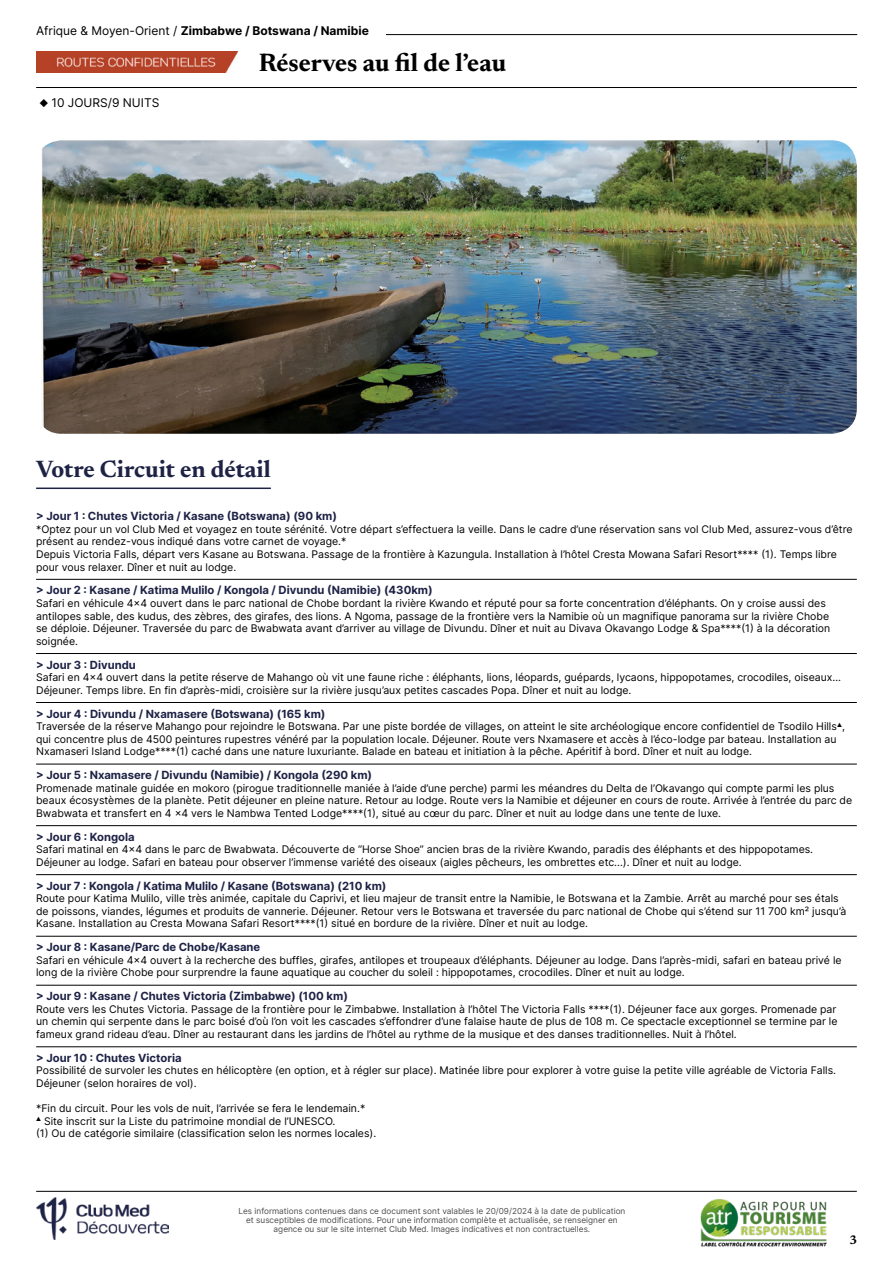
<style>
.page{position:relative;width:893px;height:1263px;background:#fff}
.page>*{position:absolute;margin:0;border:0;box-sizing:border-box;transform-origin:0 0}
.t1{font:700 25.5px "Newsreader 24 pt";color:#000}
.t2{font:700 24px "Newsreader 24 pt";color:#1e2346}
.t3{font:700 12.6px "Newsreader 24 pt";color:#000}
.t4{font:700 12px "Inter";color:#000}
.t5{font:12px "Inter";color:#000}
.t6{font:700 11.25px "Inter";color:#1e2346}
.t7{font:10.5px/12.6px "Inter";color:#000}
.t8{font:8.25px/9px "Inter";color:#4d4d4d;text-align:center}
.s1{font-weight:400}
</style>
<div class="page">
<hr style="left:64px;top:34px;width:793px;height:1px;background:#000">
<img style="left:36px;top:51px;width:201px;height:21px">
<hr style="left:36px;top:87px;width:821px;height:1px;background:#000">
<div style="left:36px;top:26px;width:350px;height:17px;background:#fff"></div>
<hr style="left:36px;top:1191px;width:821px;height:1px;background:#000">
<img style="left:36px;top:1197px;width:132px;height:42px">
<img style="left:700px;top:1199px;width:127px;height:48px">
<img style="left:42px;top:140px;width:815px;height:294px">
<hr style="left:36px;top:487px;width:235px;height:2px;background:#1e2346">
<hr style="left:36px;top:579px;width:821px;height:1px;background:#000">
<hr style="left:36px;top:653px;width:821px;height:1px;background:#000">
<hr style="left:36px;top:702px;width:821px;height:1px;background:#000">
<hr style="left:36px;top:764px;width:821px;height:1px;background:#000">
<hr style="left:36px;top:825px;width:821px;height:1px;background:#000">
<hr style="left:36px;top:874px;width:821px;height:1px;background:#000">
<hr style="left:36px;top:936px;width:821px;height:1px;background:#000">
<hr style="left:36px;top:985px;width:821px;height:1px;background:#000">
<hr style="left:36px;top:1046px;width:821px;height:1px;background:#000">
<p class="t4" style="left:36px;top:22px;width:334px"><span class="s1">Afrique &amp; Moyen-Orient /</span> Zimbabwe / Botswana / Namibie</p>
<h1 class="t1" style="left:259px;top:44px;width:249px">Réserves au fil de l’eau</h1>
<p class="t5" style="left:40px;top:93px;width:121px">◆ 10 JOURS/9 NUITS</p>
<h2 class="t2" style="left:36px;top:452px;width:236px">Votre Circuit en détail</h2>
<p class="t6" style="left:36px;top:508px;width:302px">&gt; Jour 1 : Chutes Victoria / Kasane (Botswana) (90 km)</p>
<p class="t7" style="left:36px;top:522px;width:818px">*Optez pour un vol Club Med et voyagez en toute sérénité. Votre départ s’effectuera la veille. Dans le cadre d’une réservation sans vol Club Med, assurez-vous d’être présent au rendez-vous indiqué dans votre carnet de voyage.*<br>Depuis Victoria Falls, départ vers Kasane au Botswana. Passage de la frontière à Kazungula. Installation à l’hôtel Cresta Mowana Safari Resort**** (1). Temps libre pour vous relaxer. Dîner et nuit au lodge.</p>
<p class="t6" style="left:36px;top:582px;width:398px">&gt; Jour 2 : Kasane / Katima Mulilo / Kongola / Divundu (Namibie) (430km)</p>
<p class="t7" style="left:36px;top:597px;width:796px">Safari en véhicule 4x4 ouvert dans le parc national de Chobe bordant la rivière Kwando et réputé pour sa forte concentration d’éléphants. On y croise aussi des antilopes sable, des kudus, des zèbres, des girafes, des lions. A Ngoma, passage de la frontière vers la Namibie où un magnifique panorama sur la rivière Chobe se déploie. Déjeuner. Traversée du parc de Bwabwata avant d’arriver au village de Divundu. Dîner et nuit au Divava Okavango Lodge &amp; Spa****(1) à la décoration soignée.</p>
<p class="t6" style="left:36px;top:656px;width:101px">&gt; Jour 3 : Divundu</p>
<p class="t7" style="left:36px;top:671px;width:806px">Safari en 4x4 ouvert dans la petite réserve de Mahango où vit une faune riche : éléphants, lions, léopards, guépards, lycaons, hippopotames, crocodiles, oiseaux…<br>Déjeuner. Temps libre. En fin d’après-midi, croisière sur la rivière jusqu’aux petites cascades Popa. Dîner et nuit au lodge.</p>
<p class="t6" style="left:36px;top:705px;width:291px">&gt; Jour 4 : Divundu / Nxamasere (Botswana) (165 km)</p>
<p class="t7" style="left:36px;top:720px;width:810px">Traversée de la réserve Mahango pour rejoindre le Botswana. Par une piste bordée de villages, on atteint le site archéologique encore confidentiel de Tsodilo Hills▲, qui concentre plus de 4500 peintures rupestres vénéré par la population locale. Déjeuner. Route vers Nxamasere et accès à l’éco-lodge par bateau. Installation au<br>Nxamaseri Island Lodge****(1) caché dans une nature luxuriante. Balade en bateau et initiation à la pêche. Apéritif à bord. Dîner et nuit au lodge.</p>
<p class="t6" style="left:36px;top:767px;width:338px">&gt; Jour 5 : Nxamasere / Divundu (Namibie) / Kongola (290 km)</p>
<p class="t7" style="left:36px;top:781px;width:817px">Promenade matinale guidée en mokoro (pirogue traditionnelle maniée à l’aide d’une perche) parmi les méandres du Delta de l’Okavango qui compte parmi les plus beaux écosystèmes de la planète. Petit déjeuner en pleine nature. Retour au lodge. Route vers la Namibie et déjeuner en cours de route. Arrivée à l’entrée du parc de<br>Bwabwata et transfert en 4 x4 vers le Nambwa Tented Lodge****(1), situé au cœur du parc. Dîner et nuit au lodge dans une tente de luxe.</p>
<p class="t6" style="left:36px;top:828px;width:100px">&gt; Jour 6 : Kongola</p>
<p class="t7" style="left:36px;top:843px;width:779px">Safari matinal en 4x4 dans le parc de Bwabwata. Découverte de “Horse Shoe” ancien bras de la rivière Kwando, paradis des éléphants et des hippopotames.<br>Déjeuner au lodge. Safari en bateau pour observer l’immense variété des oiseaux (aigles pêcheurs, les ombrettes etc...). Dîner et nuit au lodge.</p>
<p class="t6" style="left:36px;top:877px;width:352px">&gt; Jour 7 : Kongola / Katima Mulilo / Kasane (Botswana) (210 km)</p>
<p class="t7" style="left:36px;top:892px;width:812px">Route pour Katima Mulilo, ville très animée, capitale du Caprivi, et lieu majeur de transit entre la Namibie, le Botswana et la Zambie. Arrêt au marché pour ses étals de poissons, viandes, légumes et produits de vannerie. Déjeuner. Retour vers le Botswana et traversée du parc national de Chobe qui s’étend sur 11 700 km² jusqu’à<br>Kasane. Installation au Cresta Mowana Safari Resort****(1) situé en bordure de la rivière. Dîner et nuit au lodge.</p>
<p class="t6" style="left:36px;top:939px;width:226px">&gt; Jour 8 : Kasane/Parc de Chobe/Kasane</p>
<p class="t7" style="left:36px;top:953px;width:807px">Safari en véhicule 4x4 ouvert à la recherche des buffles, girafes, antilopes et troupeaux d’éléphants. Déjeuner au lodge. Dans l’après-midi, safari en bateau privé le long de la rivière Chobe pour surprendre la faune aquatique au coucher du soleil : hippopotames, crocodiles. Dîner et nuit au lodge.</p>
<p class="t6" style="left:36px;top:988px;width:313px">&gt; Jour 9 : Kasane / Chutes Victoria (Zimbabwe) (100 km)</p>
<p class="t7" style="left:36px;top:1002px;width:803px;text-align:justify">Route vers les Chutes Victoria. Passage de la frontière pour le Zimbabwe. Installation à l’hôtel The Victoria Falls ****(1). Déjeuner face aux gorges. Promenade par un chemin qui serpente dans le parc boisé d’où l’on voit les cascades s’effondrer d’une falaise haute de plus de 108 m. Ce spectacle exceptionnel se termine par le fameux grand rideau d’eau. Dîner au restaurant dans les jardins de l’hôtel au rythme de la musique et des danses traditionnelles. Nuit à l’hôtel.</p>
<p class="t6" style="left:36px;top:1049px;width:147px">&gt; Jour 10 : Chutes Victoria</p>
<p class="t7" style="left:36px;top:1064px;width:801px">Possibilité de survoler les chutes en hélicoptère (en option, et à régler sur place). Matinée libre pour explorer à votre guise la petite ville agréable de Victoria Falls.<br>Déjeuner (selon horaires de vol).</p>
<p class="t7" style="left:36px;top:1102px;width:331px">*Fin du circuit. Pour les vols de nuit, l’arrivée se fera le lendemain.*</p>
<p class="t7" style="left:36px;top:1114px;width:342px">▲ Site inscrit sur la Liste du patrimoine mondial de l’UNESCO.<br>(1) Ou de catégorie similaire (classification selon les normes locales).</p>
<p class="t8" style="left:238px;top:1206px;width:388px">Les informations contenues dans ce document sont valables le 20/09/2024 à la date de publication et susceptibles de modifications. Pour une information complète et actualisée, se renseigner en agence ou sur le site internet Club Med. Images indicatives et non contractuelles.</p>
<p class="t3" style="left:849px;top:1230px;width:9px">3</p>
</div>
